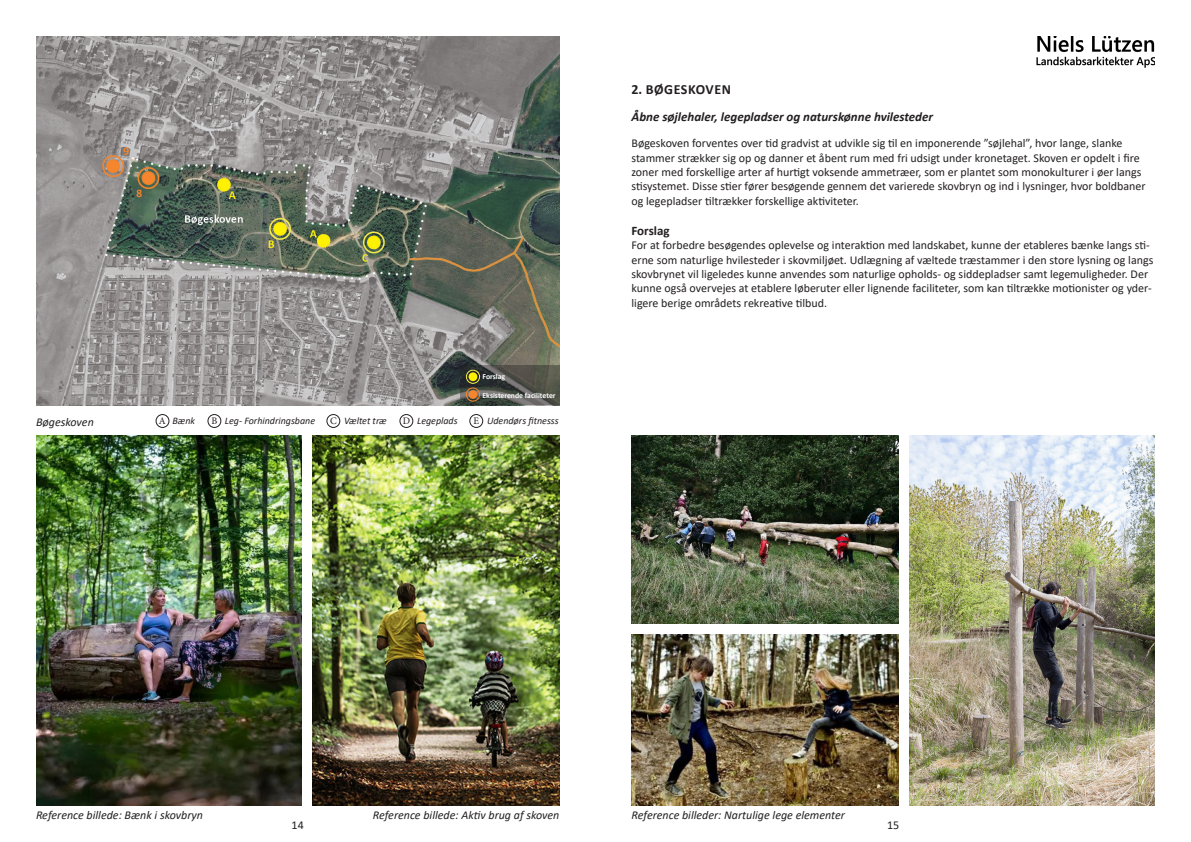
<style>
.page{position:relative;width:1191px;height:842px;background:#fff}
.page>*{position:absolute;margin:0;border:0;box-sizing:border-box;transform-origin:0 0}
.Oversrift{font:700 14px "Calibri";letter-spacing:.04em;color:#231f20}
.Under_overskrift{font:italic 700 13px "Calibri";color:#231f20}
.Brødtekst{font:700 13px "Calibri";color:#231f20}
.Brødtekst-2{font:12px/14.4px "Calibri";color:#231f20}
.Billedtekst{font:italic 12px "Calibri";color:#231f20}
.Billedtekst-2{font:italic 10px "Calibri";color:#231f20}
.t1{font:10px "Minion Pro";color:#231f20}
.t2{font:700 7.7px "Calibri";color:#fff}
</style>
<div class="page">
<img style="left:313px;top:435px;width:246px;height:371px">
<img style="left:36px;top:435px;width:265px;height:371px">
<img style="left:909px;top:435px;width:246px;height:371px">
<img style="left:631px;top:435px;width:268px;height:188px">
<img style="left:631px;top:634px;width:268px;height:172px">
<img style="left:36px;top:36px;width:524px;height:369px">
<svg style="left:460px;top:366px;width:100px;height:39px"></svg>
<div style="left:468px;top:372px;width:9px;height:9px;background:#fff101;border-radius:50%"></div>
<div style="left:466px;top:370px;width:14px;height:14px;border:1px solid #f7ef4c;border-radius:50%"></div>
<div style="left:468px;top:390px;width:9px;height:9px;background:#f5862e;border-radius:50%"></div>
<div style="left:466px;top:387px;width:14px;height:15px;border:1px solid #f5862e;border-radius:50%"></div>
<img style="left:1037px;top:36px;width:118px;height:31px">
<div style="left:156px;top:414px;width:13px;height:14px;border:1px solid #231f20;border-radius:50%"></div>
<div style="left:208px;top:414px;width:13px;height:14px;border:1px solid #231f20;border-radius:50%"></div>
<div style="left:327px;top:414px;width:13px;height:14px;border:1px solid #231f20;border-radius:50%"></div>
<div style="left:400px;top:414px;width:13px;height:14px;border:1px solid #231f20;border-radius:50%"></div>
<div style="left:469px;top:414px;width:14px;height:14px;border:1px solid #231f20;border-radius:50%"></div>
<p class="Billedtekst" style="left:36px;top:413px;width:59px">Bøgeskoven</p>
<p class="t2" style="left:482px;top:371px;width:24px">Forslag</p>
<p class="t2" style="left:482px;top:390px;width:75px">Eksisterende faciliteter</p>
<p class="t1" style="left:159px;top:414px;width:8px">A</p>
<p class="Billedtekst-2" style="left:172px;top:414px;width:24px">Bænk</p>
<p class="t1" style="left:211px;top:414px;width:7px">B</p>
<p class="Billedtekst-2" style="left:225px;top:414px;width:92px">Leg- Forhindringsbane</p>
<p class="t1" style="left:330px;top:414px;width:8px">C</p>
<p class="Billedtekst-2" style="left:344px;top:414px;width:44px">Væltet træ</p>
<p class="t1" style="left:403px;top:414px;width:9px">D</p>
<p class="Billedtekst-2" style="left:417px;top:414px;width:42px">Legeplads</p>
<p class="t1" style="left:473px;top:414px;width:7px">E</p>
<p class="Billedtekst-2" style="left:487px;top:414px;width:73px">Udendørs fitnesss</p>
<p class="Oversrift" style="left:631px;top:80px;width:101px">2. BØGESKOVEN</p>
<p class="Under_overskrift" style="left:631px;top:107px;width:303px">Åbne søjlehaler, legepladser og naturskønne hvilesteder</p>
<p class="Brødtekst-2" style="left:631px;top:136px;width:516px">Bøgeskoven forventes over tid gradvist at udvikle sig til en imponerende ”søjlehal”, hvor lange, slanke stammer strækker sig op og danner et åbent rum med fri udsigt under kronetaget. Skoven er opdelt i fire zoner med forskellige arter af hurtigt voksende ammetræer, som er plantet som monokulturer i øer langs stisystemet. Disse stier fører besøgende gennem det varierede skovbryn og ind i lysninger, hvor boldbaner og legepladser tiltrækker forskellige aktiviteter.</p>
<p class="Brødtekst" style="left:631px;top:221px;width:40px">Forslag</p>
<p class="Brødtekst-2" style="left:631px;top:238px;width:523px">For at forbedre besøgendes oplevelse og interaktion med landskabet, kunne der etableres bænke langs sti&shy;erne som naturlige hvilesteder i skovmiljøet. Udlægning af væltede træstammer i den store lysning og langs skovbrynet vil ligeledes kunne anvendes som naturlige opholds- og siddepladser samt legemuligheder. Der kunne også overvejes at etablere løberuter eller lignende faciliteter, som kan tiltrække motionister og yder&shy;ligere berige områdets rekreative tilbud.</p>
<p class="Billedtekst" style="left:36px;top:806px;width:169px">Reference billede: Bænk i skovbryn</p>
<p class="Billedtekst" style="left:373px;top:806px;width:188px">Reference billede: Aktiv brug af skoven</p>
<p class="Billedtekst" style="left:631px;top:806px;width:215px">Reference billeder: Nartulige lege elementer</p>
<p class="Brødtekst-2" style="left:292px;top:818px;width:14px">14</p>
<p class="Brødtekst-2" style="left:887px;top:818px;width:14px">15</p>
</div>
